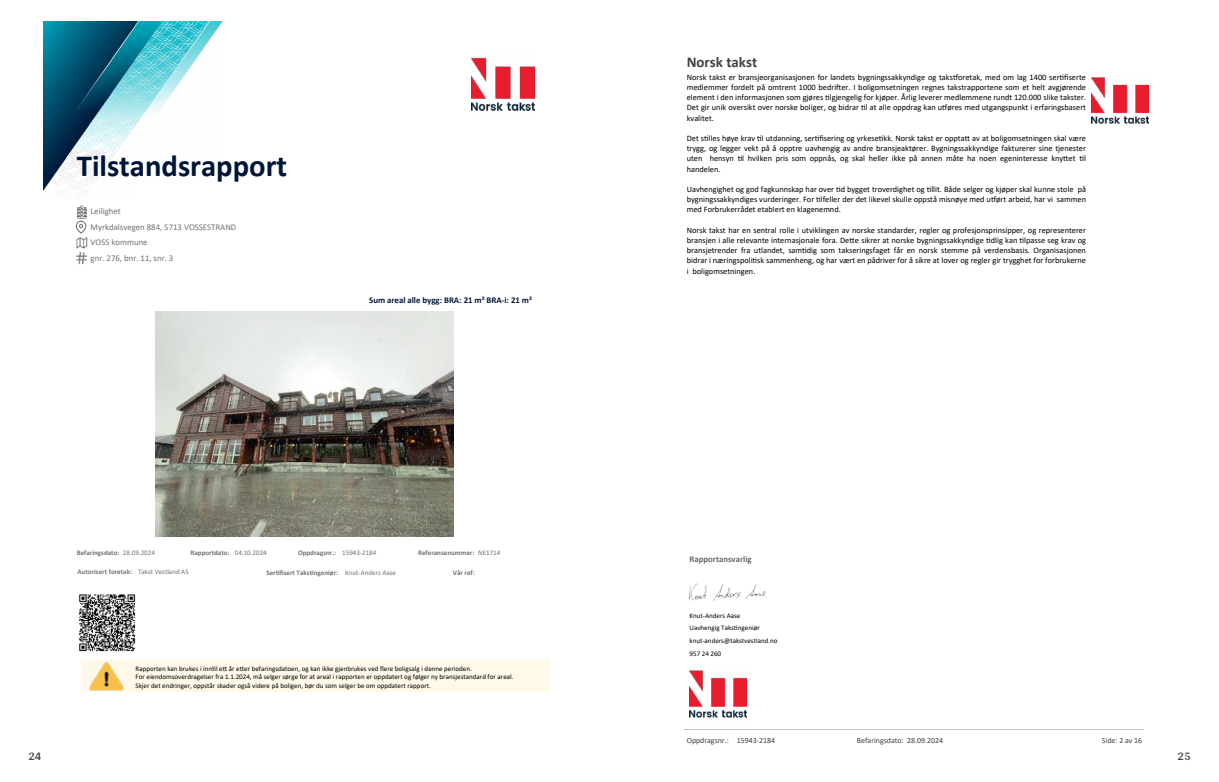
<style>
.page{position:relative;width:1219px;height:782px;background:#fff}
.page>*{position:absolute;margin:0;border:0;box-sizing:border-box;transform-origin:0 0}
.t1{font:700 30.7px "Calibri";color:#011538}
.t2{font:700 14.9px "Calibri";color:#404040}
.t3{font:700 12px "Arya";color:#414749}
.t4{font:8.8px "Calibri";color:#727272}
.t5{font:700 8.8px "Calibri";color:#011538}
.t6{font:700 8.8px "Calibri";color:#696969}
.t7{font:8.3px/10.2px "Calibri";color:#000;text-align:justify}
.t8{font:7.9px "Calibri";color:#404040}
.t9{font:7px/8.6px "Calibri";color:#000}
.t10{font:700 7px "Calibri";color:#727272}
.s1{font-weight:400}
</style>
<div class="page">
<img style="left:43px;top:21px;width:180px;height:170px">
<img style="left:471px;top:57px;width:64px;height:54px">
<img style="left:79px;top:594px;width:57px;height:58px">
<img style="left:155px;top:312px;width:299px;height:224px">
<div style="left:81px;top:658px;width:469px;height:33px;background:#fff9e9"></div>
<img style="left:90px;top:661px;width:34px;height:30px">
<svg style="left:75px;top:206px;width:13px;height:58px"></svg>
<img style="left:1091px;top:77px;width:57px;height:47px">
<img style="left:689px;top:583px;width:77px;height:18px">
<img style="left:690px;top:670px;width:56px;height:48px">
<hr style="left:684px;top:728px;width:460px;height:1px;background:#c0c0c0">
<h1 class="t1" style="left:77px;top:144px;width:212px">Tilstandsrapport</h1>
<p class="t4" style="left:91px;top:205px;width:32px">Leilighet</p>
<p class="t4" style="left:91px;top:221px;width:147px">Myrkdalsvegen 884, 5713 VOSSESTRAND</p>
<p class="t4" style="left:91px;top:252px;width:84px">gnr. 276, bnr. 11, snr. 3</p>
<p class="t4" style="left:91px;top:236px;width:59px">VOSS kommune</p>
<p class="t5" style="left:369px;top:293px;width:164px">Sum areal alle bygg: BRA: 21 m² BRA-i: 21 m²</p>
<h3 class="t3" style="left:28px;top:749px;width:15px">24</h3>
<p class="t10" style="left:77px;top:547px;width:80px">Befaringsdato: <span class="s1">28.09.2024</span></p>
<p class="t10" style="left:191px;top:547px;width:78px">Rapportdato: <span class="s1">04.10.2024</span></p>
<p class="t10" style="left:298px;top:547px;width:80px">Oppdragsnr.: <span class="s1">15943-2184</span></p>
<p class="t10" style="left:78px;top:566px;width:113px">Autorisert foretak: <span class="s1">Takst Vestland AS</span></p>
<p class="t10" style="left:266px;top:567px;width:131px">Ser琀椀昀椀sert Taks琀椀ngeniør: <span class="s1">Knut-Anders Aase</span></p>
<p class="t10" style="left:418px;top:547px;width:84px">Referansenummer: <span class="s1">NE1714</span></p>
<p class="t10" style="left:453px;top:567px;width:23px">Vår ref:</p>
<p class="t9" style="left:136px;top:663px;width:379px">Rapporten kan brukes i inn琀椀l e琀琀 år e琀琀er befaringsdatoen, og kan ikke gjenbrukes ved 昀氀ere boligsalg i denne perioden.<br>For eiendomsoverdragelser fra 1.1.2024, må selger sørge for at areal i rapporten er oppdatert og følger ny bransjestandard for areal.<br>Skjer det endringer, oppstår skader også videre på boligen, bør du som selger be om oppdatert rapport.</p>
<h2 class="t2" style="left:687px;top:52px;width:72px">Norsk takst</h2>
<p class="t7" style="left:687px;top:72px;width:401px">Norsk takst er bransjeorganisasjonen for landets bygningssakkyndige og taks琀昀oretak, med om lag 1400 ser琀椀昀椀serte medlemmer fordelt på omtrent 1000 bedri昀琀er. I boligomsetningen regnes takstrapportene som et helt avgjørende element i den informasjonen som gjøres 琀椀lgjengelig for kjøper. Årlig leverer medlemmene rundt 120.000 slike takster.<br>Det gir unik oversikt over norske boliger, og bidrar 琀椀l at alle oppdrag kan u琀昀øres med utgangspunkt i erfaringsbasert kvalitet.</p>
<p class="t7" style="left:687px;top:133px;width:401px">Det s琀椀lles høye krav 琀椀l utdanning, ser琀椀昀椀sering og yrkese琀椀kk. Norsk takst er oppta琀琀 av at boligomsetningen skal være trygg, og legger vekt på å opptre uavhengig av andre bransjeaktører. Bygningssakkyndige fakturerer sine tjenester uten hensyn 琀椀l hvilken pris som oppnås, og skal heller ikke på annen måte ha noen egeninteresse kny琀琀et 琀椀l handelen.</p>
<p class="t7" style="left:687px;top:184px;width:401px">Uavhengighet og god fagkunnskap har over 琀椀d bygget troverdighet og 琀椀llit. Både selger og kjøper skal kunne stole på bygningssakkyndiges vurderinger. For 琀椀lfeller der det likevel skulle oppstå misnøye med u琀昀ørt arbeid, har vi sammen med Forbrukerrådet etablert en klagenemnd.</p>
<p class="t7" style="left:687px;top:224px;width:401px">Norsk takst har en sentral rolle i utviklingen av norske standarder, regler og profesjonsprinsipper, og representerer bransjen i alle relevante internasjonale fora. De琀琀e sikrer at norske bygningssakkyndige 琀椀dlig kan 琀椀lpasse seg krav og bransjetrender fra utlandet, sam琀椀dig som takseringsfaget får en norsk stemme på verdensbasis. Organisasjonen bidrar i næringspoli琀椀sk sammenheng, og har vært en pådriver for å sikre at lover og regler gir trygghet for forbrukerne i boligomsetningen.</p>
<p class="t6" style="left:690px;top:553px;width:64px">Rapportansvarlig</p>
<p class="t9" style="left:690px;top:610px;width:52px">Knut-Anders Aase</p>
<p class="t9" style="left:690px;top:621px;width:90px;line-height:12.6px">Uavhengig Taks琀椀ngeniør knut-anders@takstvestland.no</p>
<p class="t9" style="left:690px;top:648px;width:33px">957 24 260</p>
<p class="t8" style="left:687px;top:735px;width:90px">Oppdragsnr.: 15943-2184</p>
<p class="t8" style="left:857px;top:735px;width:88px">Befaringsdato: 28.09.2024</p>
<p class="t8" style="left:1102px;top:735px;width:42px">Side: 2 av 16</p>
<h3 class="t3" style="left:1177px;top:749px;width:15px">25</h3>
</div>
